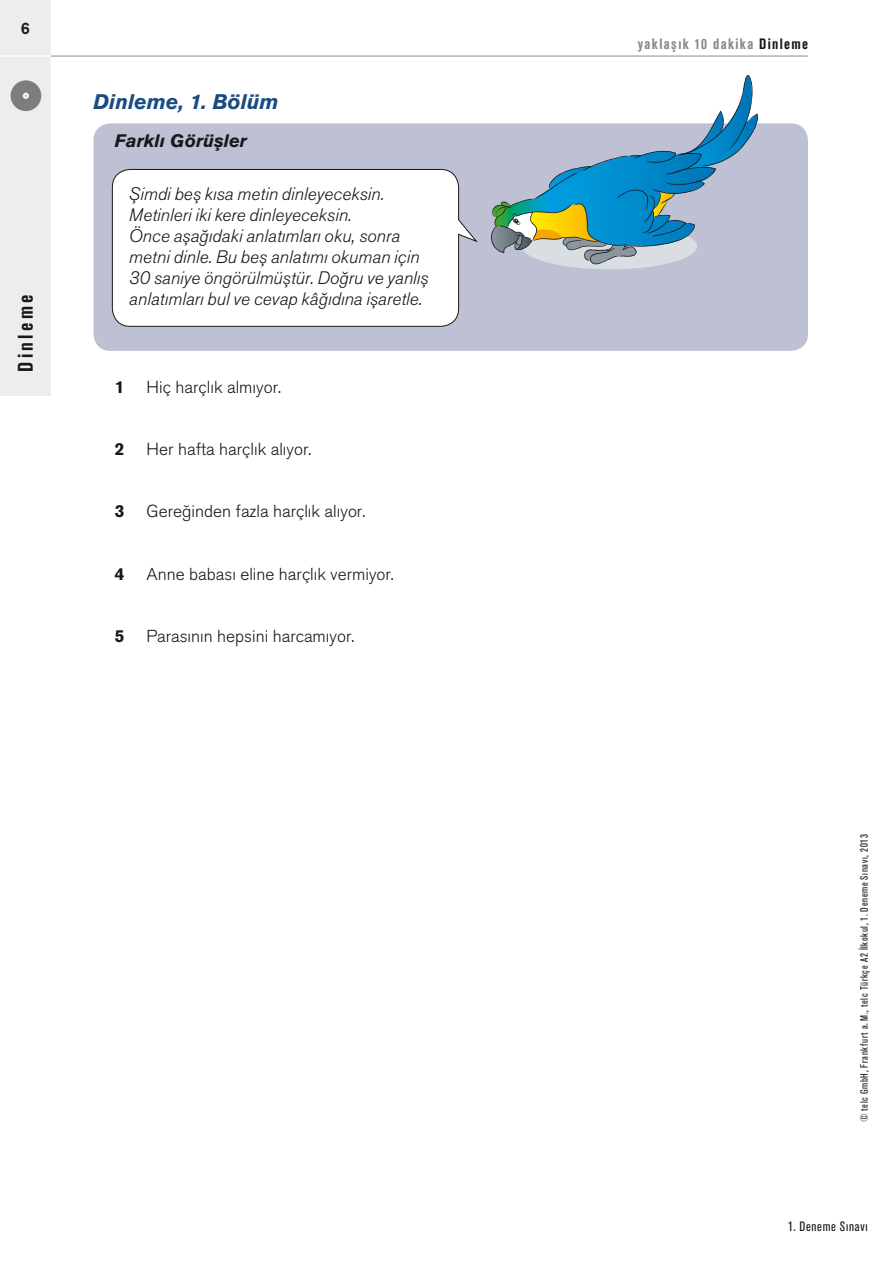
<style>
.page{position:relative;width:893px;height:1263px;background:#fff}
.page>*{position:absolute;margin:0;border:0;box-sizing:border-box;transform-origin:0 0}
.t1{font:italic 700 21px "Akzidenz Grotesk Pro";color:#1a4c7f}
.t2{font:700 condensed 21px "Akzidenz Grotesk Pro";letter-spacing:.16em;color:#1a171c}
.t3{font:italic 300 18px/21px "Akzidenz Grotesk Pro";color:#1a171c}
.t4{font:italic 700 18px "Akzidenz Grotesk Pro";color:#1a171c}
.t5{font:300 17.25px "Akzidenz Grotesk Pro";color:#1a171c}
.t6{font:700 17.25px "Akzidenz Grotesk Pro";color:#1a171c}
.t7{font:500 16.5px "Akzidenz Grotesk Pro";color:#1a171c}
.t8{font:700 condensed 15px "Akzidenz Grotesk Pro";letter-spacing:.09em;color:#87888a}
.t9{font:condensed 13.5px "Akzidenz Grotesk Pro";letter-spacing:.05em;color:#1a171c}
.t10{font:condensed 10.5px "Akzidenz Grotesk Pro";letter-spacing:.06em;color:#1a171c}
.s1{color:#1a171c}
</style>
<div class="page">
<div style="left:93px;top:123px;width:715px;height:228px;background:#bec0d3;border-radius:17px"></div>
<div style="left:522px;top:223px;width:175px;height:46px;background:#d8dee1;border-radius:50%"></div>
<svg style="left:490px;top:75px;width:270px;height:190px"></svg>
<svg style="left:112px;top:169px;width:366px;height:158px"></svg>
<div style="left:0;top:0;width:51px;height:396px;background:#eceded"></div>
<hr style="left:0;top:55px;width:51px;height:2px;background:#fff">
<hr style="left:51px;top:55px;width:757px;height:2px;background:#b1b3b4">
<div style="left:11px;top:80px;width:30px;height:31px;background:#7c7d7f;border-radius:50%"></div>
<svg style="left:23px;top:93px;width:6px;height:6px"></svg>
<p class="t7" style="left:21px;top:19px;width:11px">6</p>
<p class="t2" style="left:18px;top:372px;width:79px;rotate:-90deg">Dinleme</p>
<p class="t1" style="left:93px;top:90px;width:187px">Dinleme, 1. Bölüm</p>
<p class="t4" style="left:115px;top:131px;width:134px">Farklı Görüşler</p>
<p class="t3" style="left:129px;top:185px;width:301px">Şimdi beş kısa metin dinleyeceksin.<br>Metinleri iki kere dinleyeceksin.<br>Önce aşağıdaki anlatımları oku, sonra metni dinle. Bu beş anlatımı okuman için 30 saniye öngörülmüştür. Doğru ve yanlış anlatımları bul ve cevap kâğıdına işaretle.</p>
<p class="t6" style="left:115px;top:381px;width:11px">1</p>
<p class="t5" style="left:147px;top:381px;width:136px">Hiç harçlık almıyor.</p>
<p class="t6" style="left:115px;top:443px;width:11px">2</p>
<p class="t5" style="left:147px;top:443px;width:166px">Her hafta harçlık alıyor.</p>
<p class="t6" style="left:115px;top:505px;width:11px">3</p>
<p class="t5" style="left:147px;top:505px;width:220px">Gereğinden fazla harçlık alıyor.</p>
<p class="t6" style="left:115px;top:567px;width:11px">4</p>
<p class="t5" style="left:147px;top:567px;width:249px">Anne babası eline harçlık vermiyor.</p>
<p class="t6" style="left:115px;top:629px;width:11px">5</p>
<p class="t5" style="left:147px;top:629px;width:209px">Parasının hepsini harcamıyor.</p>
<p class="t8" style="left:638px;top:38px;width:172px">yaklaşık 10 dakika <span class="s1">Dinleme</span></p>
<p class="t10" style="left:860px;top:1122px;width:290px;rotate:-90deg">© telc GmbH, Frankfurt a. M., telc Türkçe A2 İlkokul, 1. Deneme Sınavı, 2013</p>
<p class="t9" style="left:788px;top:1221px;width:81px">1. Deneme Sınavı</p>
</div>
